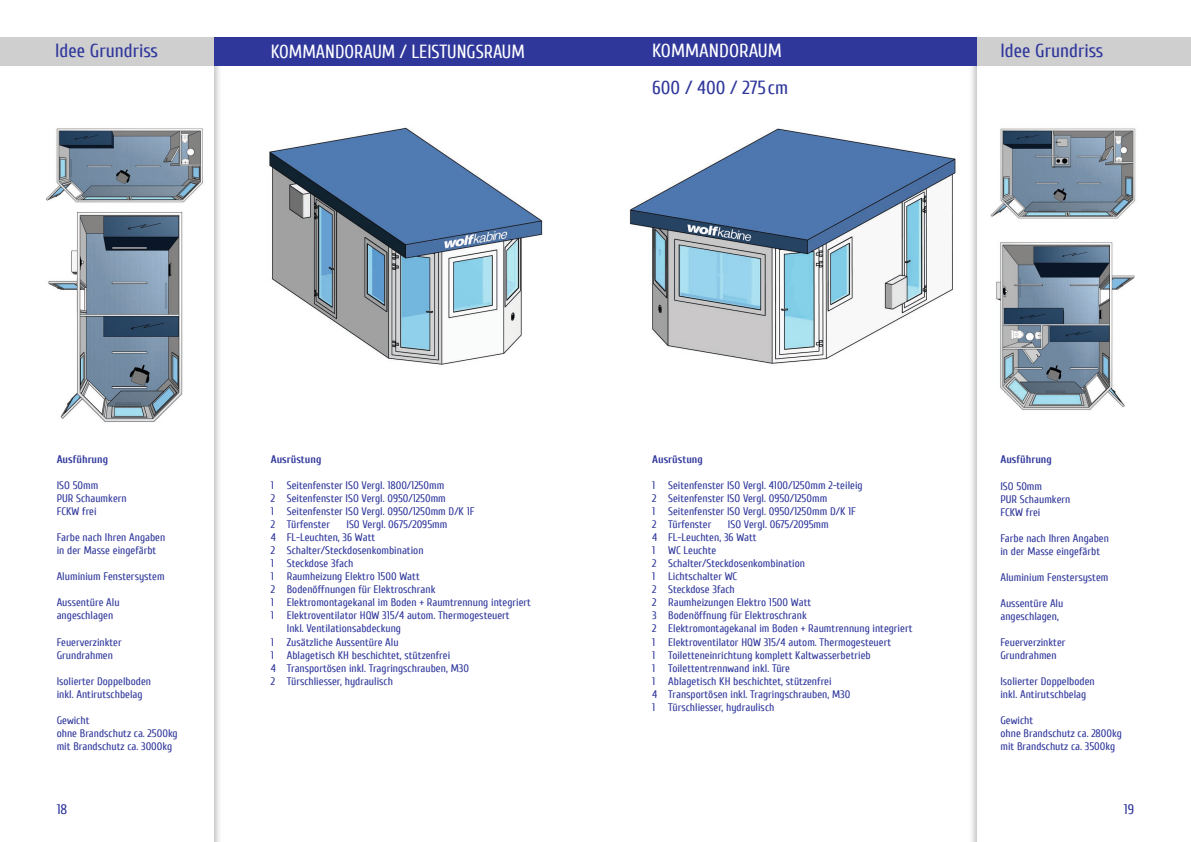
<style>
.page{position:relative;width:1191px;height:842px;background:#fff}
.page>*{position:absolute;margin:0;border:0;box-sizing:border-box;transform-origin:0 0}
.t1{font:19px "Cuprum";color:#2f379b}
.t2{font:19px "Cuprum";color:#fff;scale:.96 1}
.t3{font:19px "Cuprum";color:#fff}
.t4{font:14px "Cuprum";color:#2f379b}
.t5{font:11px/13px "Cuprum";color:#2f379b}
.t6{font:700 11px "Cuprum";color:#2f379b}
</style>
<div class="page">
<img style="left:214px;top:65px;width:8px;height:777px">
<img style="left:969px;top:65px;width:8px;height:777px">
<div style="left:595px;top:37px;width:382px;height:28px;background:#2f379b"></div>
<img style="left:46px;top:128px;width:157px;height:75px">
<img style="left:48px;top:212px;width:135px;height:210px">
<img style="left:990px;top:128px;width:146px;height:91px">
<img style="left:996px;top:242px;width:138px;height:169px">
<img style="left:269px;top:127px;width:274px;height:238px">
<img style="left:629px;top:128px;width:327px;height:236px">
<div style="left:214px;top:37px;width:381px;height:28px;background:#2f379b"></div>
<div style="left:977px;top:37px;width:214px;height:28px;background:#cfcfd0"></div>
<div style="left:0;top:37px;width:214px;height:28px;background:#cfcfd0"></div>
<h1 class="t1" style="left:55px;top:40px;width:104px">Idee Grundriss</h1>
<h1 class="t1" style="left:1000px;top:40px;width:104px">Idee Grundriss</h1>
<h1 class="t3" style="left:652px;top:40px;width:131px">KOMMANDORAUM</h1>
<h1 class="t1" style="left:652px;top:77px;width:137px">600 / 400 / 275cm</h1>
<h1 class="t2" style="left:271px;top:41px;width:266px">KOMMANDORAUM / LEISTUNGSRAUM</h1>
<p class="t6" style="left:57px;top:454px;width:53px">Ausführung</p>
<p class="t5" style="left:57px;top:479px;width:72px">ISO 50mm<br>PUR Schaumkern<br>FCKW frei</p>
<p class="t5" style="left:57px;top:531px;width:110px">Farbe nach Ihren Angaben in der Masse eingefärbt</p>
<p class="t5" style="left:57px;top:570px;width:109px">Aluminium Fenstersystem</p>
<p class="t5" style="left:57px;top:596px;width:64px">Aussentüre Alu angeschlagen</p>
<p class="t5" style="left:57px;top:635px;width:67px">Feuerverzinkter<br>Grundrahmen</p>
<p class="t5" style="left:57px;top:674px;width:96px">Isolierter Doppelboden inkl. Antirutschbelag</p>
<p class="t5" style="left:57px;top:713px;width:122px">Gewicht<br>ohne Brandschutz ca. 2500kg mit Brandschutz ca. 3000kg</p>
<p class="t6" style="left:271px;top:454px;width:52px">Ausrüstung</p>
<p class="t5" style="left:271px;top:479px;width:205px">1 Seitenfenster ISO Vergl. 1800/1250mm<br>2 Seitenfenster ISO Vergl. 0950/1250mm<br>1 Seitenfenster ISO Vergl. 0950/1250mm D/K 1F 2 Türfenster</p>
<p class="t5" style="left:346px;top:518px;width:102px">ISO Vergl. 0675/2095mm</p>
<p class="t5" style="left:271px;top:531px;width:106px">4 FL-Leuchten, 36 Watt</p>
<p class="t5" style="left:271px;top:544px;width:154px">2 Schalter/Steckdosenkombination</p>
<p class="t5" style="left:271px;top:557px;width:84px">1 Steckdose 3fach</p>
<p class="t5" style="left:271px;top:570px;width:150px">1 Raumheizung Elektro 1500 Watt</p>
<p class="t5" style="left:271px;top:583px;width:166px">2 Bodenöffnungen für Elektroschrank</p>
<p class="t5" style="left:271px;top:596px;width:262px">1 Elektromontagekanal im Boden + Raumtrennung integriert</p>
<p class="t5" style="left:271px;top:609px;width:240px">1 Elektroventilator HQW 315/4 autom. Thermogesteuert</p>
<p class="t5" style="left:287px;top:622px;width:116px">Inkl. Ventilationsabdeckung</p>
<p class="t5" style="left:271px;top:635px;width:129px">1 Zusätzliche Aussentüre Alu</p>
<p class="t5" style="left:271px;top:648px;width:181px">1 Ablagetisch KH beschichtet, stützenfrei</p>
<p class="t5" style="left:271px;top:661px;width:200px">4 Transportösen inkl. Tragringschrauben, M30</p>
<p class="t5" style="left:271px;top:674px;width:124px">2 Türschliesser, hydraulisch</p>
<p class="t6" style="left:652px;top:454px;width:52px">Ausrüstung</p>
<p class="t5" style="left:652px;top:479px;width:212px">1 Seitenfenster ISO Vergl. 4100/1250mm 2-teileig 2 Seitenfenster ISO Vergl. 0950/1250mm<br>1 Seitenfenster ISO Vergl. 0950/1250mm D/K 1F 2 Türfenster</p>
<p class="t5" style="left:652px;top:518px;width:262px;text-indent:76px">ISO Vergl. 0675/2095mm<br>4 FL-Leuchten, 36 Watt<br>1 WC Leuchte<br>2 Schalter/Steckdosenkombination<br>1 Lichtschalter WC<br>2 Steckdose 3fach<br>2 Raumheizungen Elektro 1500 Watt<br>3 Bodenöffnung für Elektroschrank<br>2 Elektromontagekanal im Boden + Raumtrennung integriert 1 Elektroventilator HQW 315/4 autom. Thermogesteuert<br>1 Toiletteneinrichtung komplett Kaltwasserbetrieb<br>1 Toilettentrennwand inkl. Türe<br>1 Ablagetisch KH beschichtet, stützenfrei<br>4 Transportösen inkl. Tragringschrauben, M30<br>1 Türschliesser, hydraulisch</p>
<p class="t6" style="left:1000px;top:454px;width:53px">Ausführung</p>
<p class="t5" style="left:1000px;top:479px;width:72px">ISO 50mm<br>PUR Schaumkern<br>FCKW frei</p>
<p class="t5" style="left:1000px;top:531px;width:110px">Farbe nach Ihren Angaben in der Masse eingefärbt</p>
<p class="t5" style="left:1000px;top:570px;width:109px">Aluminium Fenstersystem</p>
<p class="t5" style="left:1000px;top:596px;width:64px">Aussentüre Alu angeschlagen,</p>
<p class="t5" style="left:1000px;top:635px;width:67px">Feuerverzinkter<br>Grundrahmen</p>
<p class="t5" style="left:1000px;top:674px;width:96px">Isolierter Doppelboden inkl. Antirutschbelag</p>
<p class="t5" style="left:1000px;top:713px;width:123px">Gewicht<br>ohne Brandschutz ca. 2800kg mit Brandschutz ca. 3500kg</p>
<p class="t4" style="left:57px;top:801px;width:12px">18</p>
<p class="t4" style="left:1124px;top:801px;width:12px">19</p>
</div>
